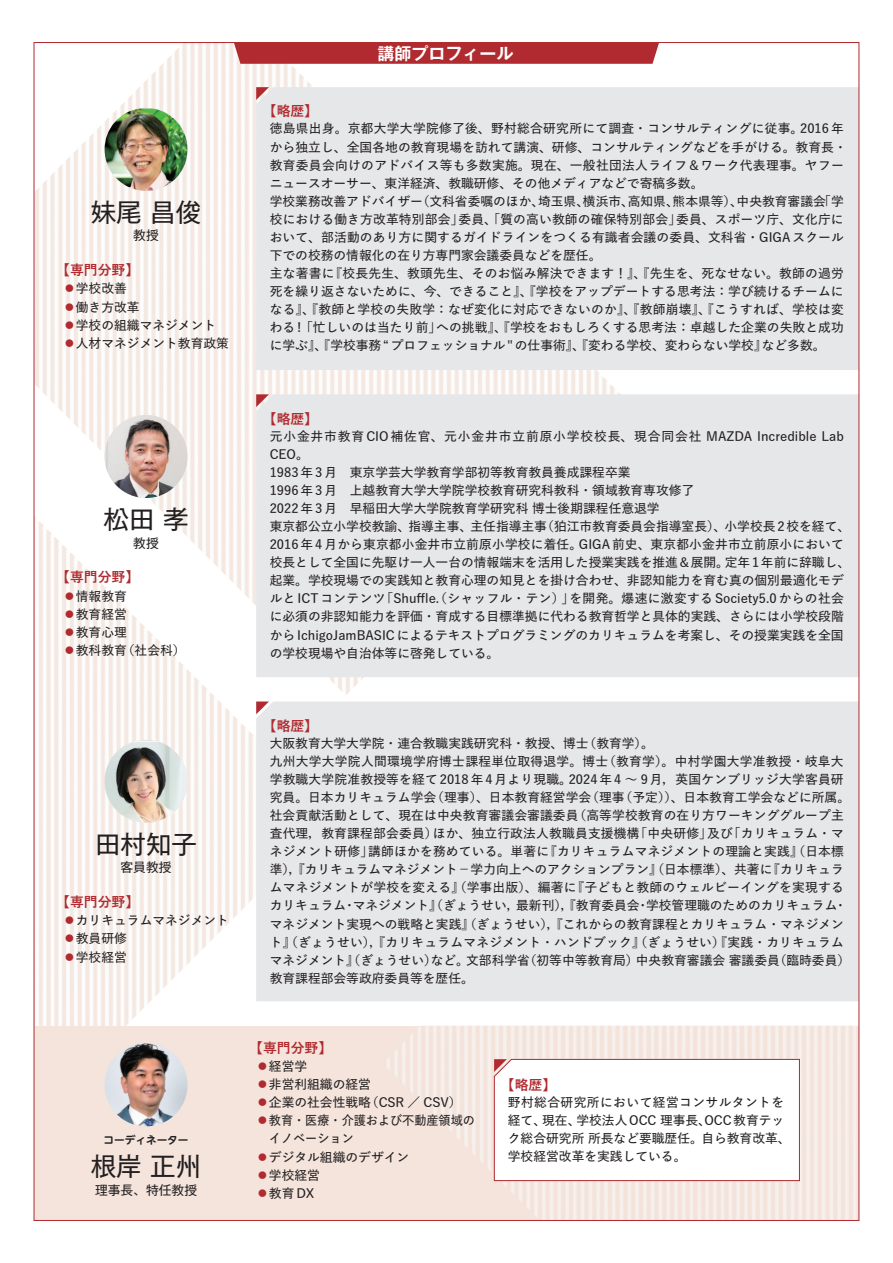
<style>
.page{position:relative;width:893px;height:1263px;background:#fff}
.page>*{position:absolute;margin:0;border:0;box-sizing:border-box;transform-origin:0 0}
.t1{font:25.5px "Gothic MB101 Pr 6";color:#231f20}
.t2{font:700 16.95px "Gothic MB101 Pro De";color:#fff}
.t3{font:700 13.8px "Yu Go Pr 6 N";color:#b02a2f}
.t4{font:600 12.75px/18.1px "Yu Go Pr 6 N";color:#231f20}
.t5{font:600 12.75px/18.1px "Yu Go Pr 6 N";letter-spacing:.02em;color:#231f20}
.t6{font:600 12.75px "Yu Go Pr 6 N";letter-spacing:.025em;color:#231f20}
.t7{font:600 12.75px "Yu Go Pr 6 N";letter-spacing:.07em;color:#231f20}
.t8{font:600 12.75px "Yu Go Pr 6 N";letter-spacing:.03em;color:#231f20}
.t9{font:600 12.75px/18.1px "Yu Go Pr 6 N";letter-spacing:.035em;color:#231f20;text-align:right}
.t10{font:600 12.75px "Yu Go Pr 6 N";color:#231f20;scale:.95 1}
.t11{font:12.75px "Gothic MB101 Pr 6";color:#231f20}
.t12{font:700 10.65px "UD Shin M Go Pro De";color:#231f20}
.s1{color:#b02a2f}
</style>
<div class="page">
<img style="left:36px;top:44px;width:584px;height:651px">
<img style="left:36px;top:516px;width:299px;height:510px">
<div style="left:34px;top:1026px;width:825px;height:194px;background:#f4e4dc"></div>
<img style="left:387px;top:1026px;width:469px;height:193px">
<div style="left:234px;top:44px;width:425px;height:20px;background:#b02a2f"></div>
<div style="left:256px;top:87px;width:601px;height:283px;background:#e6e7e9"></div>
<svg style="left:256px;top:87px;width:13px;height:13px"></svg>
<img style="left:105px;top:108px;width:83px;height:83px">
<img style="left:105px;top:415px;width:83px;height:83px;border-radius:41px">
<img style="left:105px;top:741px;width:83px;height:82px">
<img style="left:105px;top:1043px;width:83px;height:83px;border-radius:41px">
<div style="left:256px;top:394px;width:601px;height:283px;background:#e6e7e9"></div>
<svg style="left:256px;top:394px;width:13px;height:13px"></svg>
<div style="left:256px;top:701px;width:601px;height:300px;background:#e6e7e9"></div>
<svg style="left:256px;top:701px;width:13px;height:13px"></svg>
<div style="left:494px;top:1059px;width:306px;height:122px;background:#fff"></div>
<h1 class="t1" style="left:91px;top:191px;width:112px">妹尾昌俊</h1>
<p class="t11" style="left:133px;top:225px;width:27px">教授</p>
<p class="t3" style="left:56px;top:262px;width:84px">【専門分野【</p>
<p class="t4" style="left:63px;top:278px;width:167px"><span class="s1">⚫</span>学校改善<br><span class="s1">⚫</span>働き方改革<br><span class="s1">⚫</span>学校の組織マネジメント<span class="s1">⚫</span>人材マネジメント教育政策</p>
<h1 class="t1" style="left:104px;top:498px;width:87px">松田孝</h1>
<p class="t11" style="left:133px;top:532px;width:27px">教授</p>
<p class="t3" style="left:56px;top:570px;width:84px">【専門分野【</p>
<p class="t4" style="left:63px;top:585px;width:65px"><span class="s1">⚫</span>情報教育</p>
<p class="t4" style="left:63px;top:603px;width:65px"><span class="s1">⚫</span>教育経営</p>
<p class="t4" style="left:63px;top:621px;width:65px"><span class="s1">⚫</span>教育心理</p>
<p class="t4" style="left:122px;top:639px;width:65px">（社会科(</p>
<p class="t4" style="left:63px;top:639px;width:65px"><span class="s1">⚫</span>教科教育</p>
<h1 class="t1" style="left:95px;top:823px;width:104px">田村知子</h1>
<p class="t11" style="left:121px;top:857px;width:53px">客員教授</p>
<p class="t3" style="left:56px;top:894px;width:84px">【専門分野【</p>
<p class="t4" style="left:63px;top:910px;width:167px"><span class="s1">⚫</span>カリキュラムマネジメント<span class="s1">⚫</span>教員研修<br><span class="s1">⚫</span>学校経営</p>
<p class="t12" style="left:104px;top:1131px;width:87px">コーディネーター</p>
<h1 class="t1" style="left:91px;top:1145px;width:112px">根岸正州</h1>
<p class="t11" style="left:95px;top:1179px;width:104px">理事長、特任教授</p>
<p class="t3" style="left:263px;top:104px;width:57px">【略歴【</p>
<h2 class="t2" style="left:377px;top:39px;width:138px">講師プロフィール</h2>
<p class="t6" style="left:270px;top:117px;width:535px">徳島県出身。京都大学大学院修了後、野村総合研究所にて調査・コンサルティングに従事。</p>
<p class="t4" style="left:270px;top:136px;width:579px">から独立し、全国各地の教育現場を訪れて講演、研修、コンサルティングなどを手がける。教育長・</p>
<p class="t6" style="left:270px;top:153px;width:576px">教育委員会向けのアドバイス等も多数実施。現在、一般社団法人ライフ＆ワーク代表理事。ヤフー</p>
<p class="t4" style="left:270px;top:172px;width:435px">ニュースオーサー、東洋経済、教職研修、その他メディアなどで寄稿多数。</p>
<p class="t4" style="left:818px;top:190px;width:27px">「学</p>
<p class="t4" style="left:800px;top:118px;width:45px">2016年</p>
<p class="t4" style="left:417px;top:190px;width:129px">（文科省委嘱のほか、</p>
<p class="t4" style="left:673px;top:190px;width:72px">熊本県等）、</p>
<p class="t4" style="left:270px;top:190px;width:155px">学校業務改善アドバイザー</p>
<p class="t4" style="left:737px;top:190px;width:91px">中央教育審議会</p>
<p class="t4" style="left:628px;top:190px;width:53px">高知県、</p>
<p class="t4" style="left:583px;top:190px;width:53px">横浜市、</p>
<p class="t4" style="left:538px;top:190px;width:53px">埼玉県、</p>
<p class="t4" style="left:458px;top:208px;width:224px">委員、「質の高い教師の確保特別部会」</p>
<p class="t4" style="left:270px;top:208px;width:195px">校における働き方改革特別部会」</p>
<p class="t4" style="left:270px;top:227px;width:576px">おいて、部活動のあり方に関するガイドラインをつくる有識者会議の委員、文科省・GIGAスクール</p>
<p class="t4" style="left:270px;top:245px;width:333px">下での校務の情報化の在り方専門家会議委員などを歴任。</p>
<p class="t5" style="left:329px;top:263px;width:516px">『校長先生、教頭先生、そのお悩み解決できます！』、『先生を、死なせない。教師の過労</p>
<p class="t4" style="left:676px;top:208px;width:169px">委員、スポーツ庁、文化庁に</p>
<p class="t4" style="left:270px;top:263px;width:66px">主な著書に</p>
<p class="t4" style="left:270px;top:281px;width:575px">死を繰り返さないために、今、できること』、『学校をアップデートする思考法：学び続けるチームに</p>
<p class="t5" style="left:270px;top:299px;width:575px">なる』、『教師と学校の失敗学：なぜ変化に対応できないのか』、『教師崩壊』、『こうすれば、学校は変</p>
<p class="t4" style="left:436px;top:317px;width:409px">への挑戦』、『学校をおもしろくする思考法：卓越した企業の失敗と成功</p>
<p class="t4" style="left:270px;top:317px;width:173px">わる! 「忙しいのは当たり前」</p>
<p class="t4" style="left:270px;top:335px;width:499px">に学ぶ』、『学校事務“ プロフェッショナル " の仕事術』、『変わる学校、変わらない学校』</p>
<p class="t4" style="left:762px;top:335px;width:65px">など多数。</p>
<p class="t3" style="left:263px;top:411px;width:57px">【略歴【</p>
<p class="t7" style="left:270px;top:424px;width:576px">元小金井市教育CIO補佐官、元小金井市立前原小学校校長、現合同会社 MAZDA Incredible Lab</p>
<p class="t4" style="left:270px;top:443px;width:41px">CEO。</p>
<p class="t4" style="left:270px;top:461px;width:362px">1983年 3 月　東京学芸大学教育学部初等教育教員養成課程卒業</p>
<p class="t4" style="left:270px;top:479px;width:426px">1996年 3 月　上越教育大学大学院学校教育研究科教科・領域教育専攻修了</p>
<p class="t4" style="left:270px;top:498px;width:391px">2022年 3 月　早稲田大学大学院教育学研究科博士後期課程任意退学</p>
<p class="t4" style="left:541px;top:516px;width:310px">（狛江市教育委員会指導室長）、小学校長2校を経て、</p>
<p class="t4" style="left:270px;top:516px;width:279px">東京都公立小学校教諭、指導主事、主任指導主事</p>
<p class="t4" style="left:270px;top:534px;width:314px">2016年 4 月から東京都小金井市立前原小学校に着任。</p>
<p class="t4" style="left:579px;top:534px;width:266px">GIGA前史、東京都小金井市立前原小において</p>
<p class="t4" style="left:270px;top:552px;width:461px">校長として全国に先駆け一人一台の情報端末を活用した授業実践を推進＆展開。</p>
<p class="t4" style="left:270px;top:570px;width:576px">起業。学校現場での実践知と教育心理の知見とを掛け合わせ、非認知能力を育む真の個別最適化モデ</p>
<p class="t8" style="left:569px;top:587px;width:276px">を開発。爆速に激変するSociety5.0 からの社会</p>
<p class="t4" style="left:725px;top:552px;width:127px">定年1年前に辞職し、</p>
<p class="t8" style="left:381px;top:587px;width:195px">「Shuffle（. シャッフル・テン）」</p>
<p class="t4" style="left:270px;top:588px;width:576px">ルとICT コンテンツ<br>に必須の非認知能力を評価・育成する目標準拠に代わる教育哲学と具体的実践、さらには小学校段階からIchigoJamBASIC によるテキストプログラミングのカリキュラムを考案し、その授業実践を全国の学校現場や自治体等に啓発している。</p>
<p class="t3" style="left:263px;top:718px;width:57px">【略歴【</p>
<p class="t4" style="left:584px;top:732px;width:72px">（教育学。(</p>
<p class="t4" style="left:270px;top:732px;width:320px">大阪教育大学大学院・連合教職実践研究科・教授、博士</p>
<p class="t5" style="left:603px;top:750px;width:242px">（教育学）。中村学園大学准教授・岐阜大</p>
<p class="t5" style="left:569px;top:750px;width:276px;text-indent:-299px">九州大学大学院人間環境学府博士課程単位取得退学。博士<br>2024年 4 〜 9 月，英国ケンブリッジ大学客員研</p>
<p class="t4" style="left:270px;top:769px;width:304px">学教職大学院准教授等を経て2018 年 4 月より現職。</p>
<p class="t4" style="left:431px;top:787px;width:162px">（理事）、日本教育経営学会</p>
<p class="t4" style="left:586px;top:787px;width:40px">（理事</p>
<p class="t4" style="left:620px;top:787px;width:232px">（予定））、日本教育工学会などに所属。</p>
<p class="t4" style="left:270px;top:787px;width:168px">究員。日本カリキュラム学会</p>
<p class="t4" style="left:573px;top:805px;width:272px">（高等学校教育の在り方ワーキンググループ主</p>
<p class="t4" style="left:270px;top:805px;width:310px">社会貢献活動として、現在は中央教育審議会審議委員</p>
<p class="t4" style="left:270px;top:823px;width:169px">査代理，教育課程部会委員）</p>
<p class="t4" style="left:634px;top:823px;width:79px">「中央研修」</p>
<p class="t4" style="left:707px;top:823px;width:27px">及び</p>
<p class="t4" style="left:728px;top:823px;width:118px">「カリキュラム・マ</p>
<p class="t4" style="left:433px;top:823px;width:208px">ほか、独立行政法人教職員支援機構</p>
<p class="t4" style="left:544px;top:841px;width:301px">『カリキュラムマネジメントの理論と実践』（日本標</p>
<p class="t4" style="left:270px;top:841px;width:105px">ネジメント研修」</p>
<p class="t4" style="left:368px;top:841px;width:182px">講師ほかを務めている。単著に</p>
<p class="t4" style="left:572px;top:859px;width:274px;text-indent:-302px">準 『，） カリキュラムマネジメント−学力向上へのアクションプラン』（日本標準）、共著に<br>『子どもと教師のウェルビーイングを実現する</p>
<p class="t4" style="left:767px;top:859px;width:78px">『カリキュラ</p>
<p class="t4" style="left:270px;top:877px;width:308px">ムマネジメントが学校を変える』（学事出版）、編著に</p>
<p class="t4" style="left:353px;top:895px;width:168px">マネジメント』（ぎょうせい，</p>
<p class="t4" style="left:516px;top:895px;width:125px">最新刊 『，） 教育委員会</p>
<p class="t4" style="left:646px;top:895px;width:193px">学校管理職のためのカリキュラム</p>
<p class="t4" style="left:270px;top:895px;width:78px">カリキュラム</p>
<p class="t4" style="left:270px;top:913px;width:576px">マネジメント実現への戦略と実践』（ぎょうせい 『，） これからの教育課程とカリキュラム・マネジメン</p>
<p class="t5" style="left:270px;top:931px;width:576px">ト』（ぎょうせい 『，） カリキュラムマネジメント・ハンドブック』（ぎょうせい）『実践・カリキュラム</p>
<p class="t4" style="left:774px;top:949px;width:78px">（臨時委員(</p>
<p class="t4" style="left:343px;top:895px;width:14px">・</p>
<p class="t4" style="left:636px;top:895px;width:14px">・</p>
<p class="t4" style="left:834px;top:895px;width:14px">・</p>
<p class="t4" style="left:270px;top:949px;width:206px">マネジメント』（ぎょうせい）<br>教育課程部会等政府委員等を歴任。</p>
<p class="t4" style="left:524px;top:949px;width:116px">（初等中等教育局）</p>
<p class="t4" style="left:636px;top:949px;width:145px">中央教育審議会審議委員</p>
<p class="t4" style="left:466px;top:949px;width:65px">文部科学省</p>
<p class="t4" style="left:431px;top:949px;width:40px">など。</p>
<p class="t3" style="left:249px;top:1040px;width:84px">【専門分野【</p>
<p class="t4" style="left:256px;top:1056px;width:53px"><span class="s1">⚫</span>経営学</p>
<p class="t4" style="left:256px;top:1074px;width:116px"><span class="s1">⚫</span>非営利組織の経営</p>
<p class="t4" style="left:366px;top:1092px;width:97px">（CSR ／ CSV(</p>
<p class="t4" style="left:256px;top:1092px;width:116px"><span class="s1">⚫</span>企業の社会性戦略</p>
<p class="t10" style="left:256px;top:1109px;width:232px"><span class="s1">⚫</span>教育・医療・介護および不動産領域の</p>
<p class="t10" style="left:269px;top:1127px;width:91px">イノベーション</p>
<p class="t4" style="left:256px;top:1146px;width:155px"><span class="s1">⚫</span>デジタル組織のデザイン</p>
<p class="t4" style="left:256px;top:1164px;width:65px"><span class="s1">⚫</span>学校経営</p>
<p class="t4" style="left:256px;top:1182px;width:60px"><span class="s1">⚫</span>教育DX</p>
<p class="t3" style="left:501px;top:1077px;width:57px">【略歴【</p>
<p class="t9" style="left:508px;top:1091px;width:278px">野村総合研究所において経営コンサルタントを<br>OCC教育テッ</p>
<p class="t4" style="left:508px;top:1109px;width:284px">経て、<br>ク総合研究所所長など要職歴任。自ら教育改革、学校経営改革を実践している。</p>
<p class="t4" style="left:576px;top:1109px;width:136px">学校法人OCC 理事長、</p>
<p class="t4" style="left:542px;top:1109px;width:40px">現在、</p>
</div>
